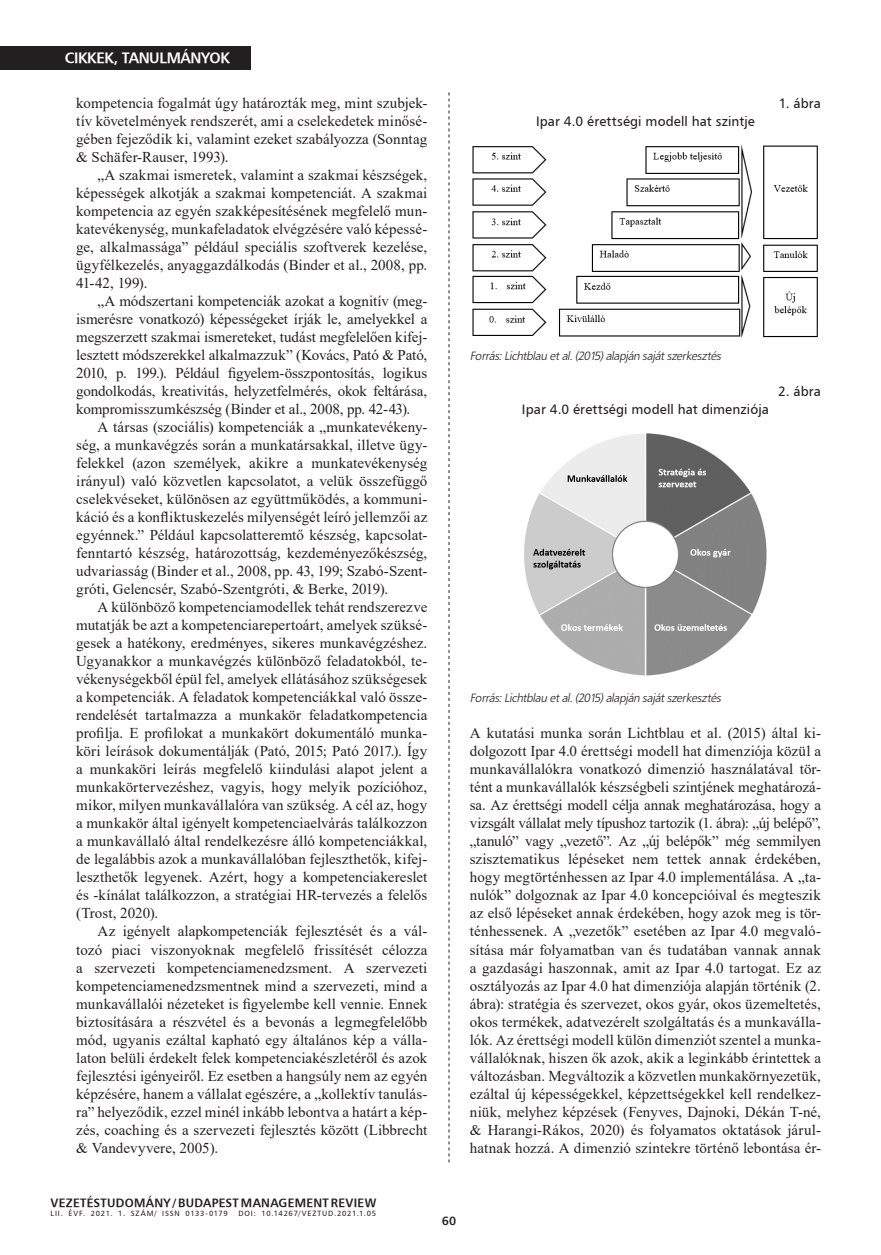
<style>
.page{position:relative;width:881px;height:1255px;background:#fff}
.page>*{position:absolute;margin:0;border:0;box-sizing:border-box;transform-origin:0 0}
.kenyérszöveg_opcioná{font:15px/18px "Times New Roman";letter-spacing:.005em;color:#231f20;text-align:justify}
.kenyérszöveg_tompa{font:15px/18px "Times New Roman";letter-spacing:.01em;color:#231f20;text-align:justify}
.t1{font:15px "H Humanist 777 BT Bold";letter-spacing:-.025em;color:#fff}
.Táblázat_cím{font:13.5px "H Humanist 777 BT";letter-spacing:.005em;color:#231f20}
.kenyérszöveg_tompa-2{font:italic 12px "Humanist 777 Lt PFL";letter-spacing:.02em;color:#231f20}
.t2{font:12px "H Humanist 777 BT Bold";letter-spacing:.02em;color:#231f20}
.t3{font:7.5px "H Humanist 777 BT";letter-spacing:.105em;color:#231f20}
</style>
<div class="page">
<div style="left:0;top:46px;width:251px;height:23px;background:#231f20"></div>
<svg style="left:448px;top:92px;width:1px;height:1070px"></svg>
<img style="left:472px;top:145px;width:346px;height:193px">
<img style="left:524px;top:433px;width:243px;height:243px">
<p class="t1" style="left:65px;top:49px;width:166px">CIKKEK, TANULMÁNYOK</p>
<p class="kenyérszöveg_opcioná" style="left:76px;top:94px;width:352px">kompetencia fogalmát úgy határozták meg, mint szubjek&shy;tív követelmények rendszerét, ami a cselekedetek minősé&shy;gében fejeződik ki, valamint ezeket szabályozza (Sonntag &amp; Schäfer-Rauser, 1993).</p>
<p class="kenyérszöveg_opcioná" style="left:76px;top:166px;width:352px;text-indent:21px">„A szakmai ismeretek, valamint a szakmai készségek, képességek alkotják a szakmai kompetenciát. A szakmai kompetencia az egyén szakképesítésének megfelelő mun&shy;katevékenység, munkafeladatok elvégzésére való képessé&shy;ge, alkalmassága” például speciális szoftverek kezelése, ügyfélkezelés, anyaggazdálkodás (Binder et al., 2008, pp.<br>41-42, 199).</p>
<p class="kenyérszöveg_opcioná" style="left:76px;top:292px;width:352px;text-indent:21px">„A módszertani kompetenciák azokat a kognitív (meg&shy;ismerésre vonatkozó) képességeket írják le, amelyekkel a megszerzett szakmai ismereteket, tudást megfelelően kifej&shy;lesztett módszerekkel alkalmazzuk” (Kovács, Pató &amp; Pató, 2010, p. 199.). Például figyelem-összpontosítás, logikus gondolkodás, kreativitás, helyzetfelmérés, okok feltárása, kompromisszumkészség (Binder et al., 2008, pp. 42-43).</p>
<p class="kenyérszöveg_opcioná" style="left:76px;top:418px;width:352px;text-indent:21px">A társas (szociális) kompetenciák a „munkatevékeny&shy;ség, a munkavégzés során a munkatársakkal, illetve ügy&shy;felekkel (azon személyek, akikre a munkatevékenység irányul) való közvetlen kapcsolatot, a velük összefüggő cselekvéseket, különösen az együttműködés, a kommuni&shy;káció és a konfliktuskezelés milyenségét leíró jellemzői az egyénnek.” Például kapcsolatteremtő készség, kapcsolat&shy;fenntartó készség, határozottság, kezdeményezőkészség, udvariasság (Binder et al., 2008, pp. 43, 199; Szabó-Szent&shy;gróti, Gelencsér, Szabó-Szentgróti, &amp; Berke, 2019).</p>
<p class="kenyérszöveg_opcioná" style="left:76px;top:598px;width:352px;text-indent:21px">A különböző kompetenciamodellek tehát rendszerezve mutatják be azt a kompetenciarepertoárt, amelyek szüksé&shy;gesek a hatékony, eredményes, sikeres munkavégzéshez.<br>Ugyanakkor a munkavégzés különböző feladatokból, te&shy;vékenységekből épül fel, amelyek ellátásához szükségesek a kompetenciák. A feladatok kompetenciákkal való össze&shy;rendelését tartalmazza a munkakör feladatkompetencia profilja. E profilokat a munkakört dokumentáló munka&shy;köri leírások dokumentálják (Pató, 2015; Pató 2017.). Így a munkaköri leírás megfelelő kiindulási alapot jelent a munkakörtervezéshez, vagyis, hogy melyik pozícióhoz, mikor, milyen munkavállalóra van szükség. A cél az, hogy a munkakör által igényelt kompetenciaelvárás találkozzon a munkavállaló által rendelkezésre álló kompetenciákkal, de legalábbis azok a munkavállalóban fejleszthetők, kifej&shy;leszthetők legyenek. Azért, hogy a kompetenciakereslet és -kínálat találkozzon, a stratégiai HR-tervezés a felelős (Trost, 2020).</p>
<p class="kenyérszöveg_opcioná" style="left:76px;top:922px;width:352px;text-indent:21px">Az igényelt alapkompetenciák fejlesztését és a vál&shy;tozó piaci viszonyoknak megfelelő frissítését célozza a szervezeti kompetenciamenedzsment. A szervezeti kompetenciamenedzsmentnek mind a szervezeti, mind a munkavállalói nézeteket is figyelembe kell vennie. Ennek biztosítására a részvétel és a bevonás a legmegfelelőbb mód, ugyanis ezáltal kapható egy általános kép a válla&shy;laton belüli érdekelt felek kompetenciakészletéről és azok fejlesztési igényeiről. Ez esetben a hangsúly nem az egyén képzésére, hanem a vállalat egészére, a „kollektív tanulás&shy;ra” helyeződik, ezzel minél inkább lebontva a határt a kép&shy;zés, coaching és a szervezeti fejlesztés között (Libbrecht &amp; Vandevyvere, 2005).</p>
<p class="Táblázat_cím" style="left:536px;top:113px;width:220px">Ipar 4.0 érettségi modell hat szintje</p>
<p class="Táblázat_cím" style="left:778px;top:95px;width:44px">1. ábra</p>
<p class="kenyérszöveg_tompa-2" style="left:469px;top:348px;width:254px">Forrás:Lichtblau etal.(2015)alapján sajátszerkesztés</p>
<p class="Táblázat_cím" style="left:521px;top:401px;width:248px">Ipar 4.0 érettségi modell hat dimenziója</p>
<p class="Táblázat_cím" style="left:777px;top:383px;width:44px">2. ábra</p>
<p class="kenyérszöveg_tompa-2" style="left:469px;top:690px;width:254px">Forrás:Lichtblau etal.(2015)alapján sajátszerkesztés</p>
<p class="kenyérszöveg_tompa" style="left:469px;top:724px;width:352px">A kutatási munka során Lichtblau et al. (2015) által ki&shy;dolgozott Ipar 4.0 érettségi modell hat dimenziója közül a munkavállalókra vonatkozó dimenzió használatával tör&shy;tént a munkavállalók készségbeli szintjének meghatározá&shy;sa. Az érettségi modell célja annak meghatározása, hogy a vizsgált vállalat mely típushoz tartozik (1. ábra): „új belépő”, „tanuló” vagy „vezető”. Az „új belépők” még semmilyen szisztematikus lépéseket nem tettek annak érdekében, hogy megtörténhessen az Ipar 4.0 implementálása. A „ta&shy;nulók” dolgoznak az Ipar 4.0 koncepcióival és megteszik az első lépéseket annak érdekében, hogy azok meg is tör&shy;ténhessenek. A „vezetők” esetében az Ipar 4.0 megvaló&shy;sítása már folyamatban van és tudatában vannak annak a gazdasági haszonnak, amit az Ipar 4.0 tartogat. Ez az osztályozás az Ipar 4.0 hat dimenziója alapján történik (2. ábra): stratégia és szervezet, okos gyár, okos üzemeltetés, okos termékek, adatvezérelt szolgáltatás és a munkaválla&shy;lók. Az érettségi modell külön dimenziót szentel a munka&shy;vállalóknak, hiszen ők azok, akik a leginkább érintettek a változásban. Megváltozik a közvetlen munkakörnyezetük, ezáltal új képességekkel, képzettségekkel kell rendelkez&shy;niük, melyhez képzések (Fenyves, Dajnoki, Dékán T-né, &amp; Harangi-Rákos, 2020) és folyamatos oktatások járul&shy;hatnak hozzá. A dimenzió szintekre történő lebontása ér-</p>
<p class="t2" style="left:51px;top:1194px;width:327px">VEZETÉSTUDOMÁNY / BUDAPEST MANAGEMENT REVIEW</p>
<p class="t3" style="left:51px;top:1208px;width:179px">LII. ÉVF. 2021. 1. SZÁM/ ISSN 0133-0179</p>
<p class="t3" style="left:238px;top:1208px;width:139px">DOI: 10.14267/VEZTUD.2021.1.05</p>
<p class="t2" style="left:441px;top:1212px;width:16px">60</p>
</div>
